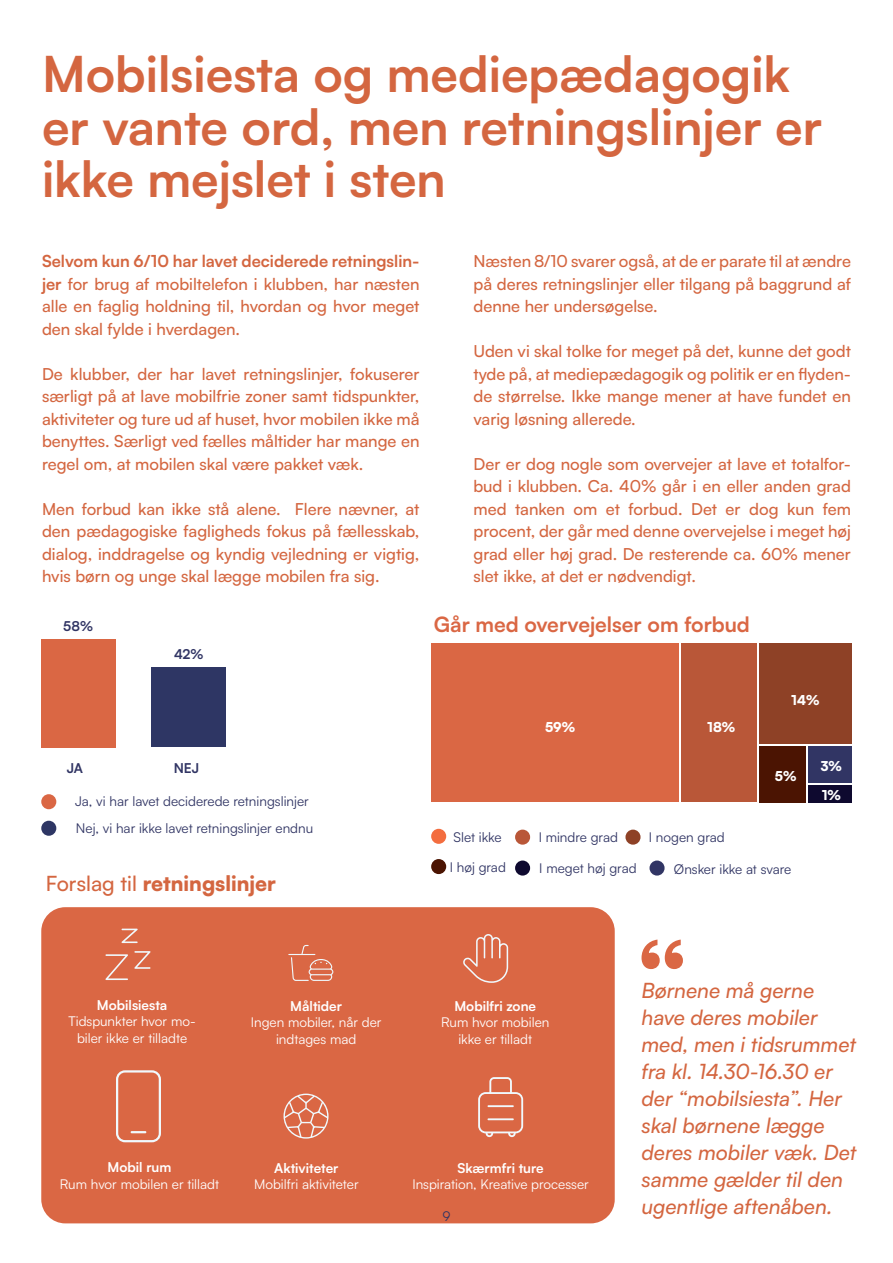
<style>
.page{position:relative;width:893px;height:1263px;background:#fff}
.page>*{position:absolute;margin:0;border:0;box-sizing:border-box;transform-origin:0 0}
.t1{font:700 49.5px/52.5px "Satoshi";color:#d46640}
.t2{font:italic 500 21px/27px "Satoshi";color:#d46640}
.t3{font:700 21px "Satoshi";color:#da6744}
.Big_BodyCopy{font:900 21px "Satoshi";color:#d46640}
.body_two_columns{font:500 16.5px/22.5px "Satoshi";color:#d46640;text-align:justify}
.Folio{font:13.5px/16.5px "Satoshi";color:#fff;text-align:center}
.Folio-2{font:13.5px "Satoshi";color:#313564}
.Folio-3{font:700 13.5px "Satoshi";color:#fff}
.Folio-4{font:900 13.5px "Satoshi";color:#fff}
.Folio-5{font:700 13.5px "Satoshi";color:#313564}
.s1{font-weight:700}
.s2{font-weight:500}
</style>
<div class="page">
<div style="left:431px;top:643px;width:247px;height:159px;background:#da6744"></div>
<div style="left:681px;top:643px;width:75px;height:159px;background:#b95738"></div>
<div style="left:759px;top:643px;width:93px;height:100px;background:#8e4126"></div>
<div style="left:759px;top:746px;width:46px;height:56px;background:#4b1402"></div>
<div style="left:808px;top:746px;width:44px;height:36px;background:#313564"></div>
<div style="left:808px;top:785px;width:44px;height:17px;background:#0e092f"></div>
<div style="left:41px;top:907px;width:574px;height:316px;background:#da6744;border-radius:24px"></div>
<svg style="left:105px;top:928px;width:46px;height:52px"></svg>
<svg style="left:288px;top:945px;width:45px;height:36px"></svg>
<svg style="left:463px;top:934px;width:45px;height:49px"></svg>
<svg style="left:116px;top:1070px;width:45px;height:72px"></svg>
<svg style="left:284px;top:1093px;width:44px;height:45px"></svg>
<svg style="left:478px;top:1077px;width:45px;height:60px"></svg>
<div style="left:41px;top:639px;width:74px;height:108px;background:#da6744"></div>
<div style="left:151px;top:667px;width:74px;height:80px;background:#2e3664"></div>
<div style="left:41px;top:794px;width:15px;height:15px;background:#da6744;border-radius:50%"></div>
<div style="left:431px;top:829px;width:15px;height:15px;background:#f36d3f;border-radius:50%"></div>
<div style="left:649px;top:860px;width:16px;height:15px;background:#313564;border-radius:50%"></div>
<div style="left:515px;top:860px;width:15px;height:15px;background:#0e092f;border-radius:50%"></div>
<div style="left:515px;top:830px;width:15px;height:15px;background:#b95738;border-radius:50%"></div>
<div style="left:431px;top:859px;width:15px;height:15px;background:#4b1402;border-radius:50%"></div>
<div style="left:625px;top:830px;width:15px;height:15px;background:#8e4126;border-radius:50%"></div>
<div style="left:41px;top:821px;width:15px;height:15px;background:#2e3664;border-radius:50%"></div>
<svg style="left:641px;top:939px;width:42px;height:30px"></svg>
<h1 class="t1" style="left:42px;top:45px;width:782px">Mobilsiesta og mediepædagogik er vante ord, men retningslinjer er ikke mejslet i sten</h1>
<p class="body_two_columns" style="left:42px;top:249px;width:379px"><span class="s1">Selvom kun 6/10 har lavet deciderede retningslin&shy;jer</span> for brug af mobiltelefon i klubben, har næsten alle en faglig holdning til, hvordan og hvor meget den skal fylde i hverdagen.</p>
<p class="body_two_columns" style="left:42px;top:361px;width:379px">De klubber, der har lavet retningslinjer, fokuserer særligt på at lave mobilfrie zoner samt tidspunkter, aktiviteter og ture ud af huset, hvor mobilen ikke må benyttes. Særligt ved fælles måltider har mange en regel om, at mobilen skal være pakket væk.</p>
<p class="body_two_columns" style="left:42px;top:496px;width:379px">Men forbud kan ikke stå alene. Flere nævner, at den pædagogiske fagligheds fokus på fællesskab, dialog, inddragelse og kyndig vejledning er vigtig, hvis børn og unge skal lægge mobilen fra sig.</p>
<p class="Folio-5" style="left:63px;top:616px;width:31px">58%</p>
<p class="Folio-5" style="left:174px;top:644px;width:31px">42%</p>
<p class="Folio-5" style="left:67px;top:758px;width:18px">JA</p>
<p class="Folio-5" style="left:174px;top:758px;width:27px">NEJ</p>
<p class="Folio-2" style="left:75px;top:792px;width:235px">Ja, vi har lavet deciderede retningslinjer</p>
<p class="Folio-2" style="left:76px;top:819px;width:239px">Nej, vi har ikke lavet retningslinjer endnu</p>
<p class="Big_BodyCopy" style="left:46px;top:867px;width:232px"><span class="s2">Forslag til</span> retningslinjer</p>
<p class="body_two_columns" style="left:473px;top:249px;width:379px">Næsten 8/10 svarer også, at de er parate til at ændre på deres retningslinjer eller tilgang på baggrund af denne her undersøgelse.</p>
<p class="body_two_columns" style="left:473px;top:339px;width:379px">Uden vi skal tolke for meget på det, kunne det godt tyde på, at mediepædagogik og politik er en flyden&shy;de størrelse. Ikke mange mener at have fundet en varig løsning allerede.</p>
<p class="body_two_columns" style="left:473px;top:451px;width:379px">Der er dog nogle som overvejer at lave et totalfor&shy;bud i klubben. Ca. 40% går i en eller anden grad med tanken om et forbud. Det er dog kun fem procent, der går med denne overvejelse i meget høj grad eller høj grad. De resterende ca. 60% mener slet ikke, at det er nødvendigt.</p>
<h2 class="t3" style="left:434px;top:609px;width:317px">Går med overvejelser om forbud</h2>
<p class="Folio-4" style="left:545px;top:717px;width:32px">59%</p>
<p class="Folio-4" style="left:707px;top:716px;width:30px">18%</p>
<p class="Folio-2" style="left:453px;top:828px;width:50px">Slet ikke</p>
<p class="Folio-2" style="left:539px;top:828px;width:81px">I mindre grad</p>
<p class="Folio-2" style="left:649px;top:828px;width:77px">I nogen grad</p>
<p class="Folio-4" style="left:791px;top:690px;width:30px">14%</p>
<p class="Folio-4" style="left:775px;top:765px;width:23px">5%</p>
<p class="Folio-4" style="left:821px;top:755px;width:23px">3%</p>
<p class="Folio-4" style="left:822px;top:784px;width:21px">1%</p>
<p class="Folio-2" style="left:450px;top:858px;width:58px">I høj grad</p>
<p class="Folio-2" style="left:674px;top:860px;width:119px">Ønsker ikke at svare</p>
<p class="Folio-2" style="left:539px;top:859px;width:99px">I meget høj grad</p>
<p class="Folio-3" style="left:97px;top:995px;width:72px">Mobilsiesta</p>
<p class="Folio" style="left:69px;top:1012px;width:129px">Tidspunkter hvor mo&shy;biler ikke er tilladte</p>
<p class="Folio" style="left:251px;top:997px;width:132px"><span class="s1">Måltider<br></span>Ingen mobiler, når der indtages mad</p>
<p class="Folio-3" style="left:454px;top:996px;width:83px">Mobilfri zone</p>
<p class="Folio" style="left:441px;top:1013px;width:110px">Rum hvor mobilen ikke er tilladt</p>
<p class="Folio" style="left:60px;top:1159px;width:161px"><span class="s1">Mobil rum<br></span>Rum hvor mobilen er tilladt</p>
<p class="Folio-3" style="left:274px;top:1158px;width:66px">Aktiviteter</p>
<p class="Folio" style="left:254px;top:1175px;width:106px">Mobilfri aktiviteter</p>
<p class="Folio" style="left:412px;top:1159px;width:178px"><span class="s1">Skærmfri ture<br></span>Inspiration, Kreative processer</p>
<p class="Folio-2" style="left:442px;top:1207px;width:10px">9</p>
<p class="t2" style="left:641px;top:976px;width:216px">Børnene må gerne have deres mobiler med, men i tidsrummet fra kl. 14.30-16.30 er der “mobilsiesta”. Her skal børnene lægge deres mobiler væk. Det samme gælder til den ugentlige aftenåben.</p>
</div>
